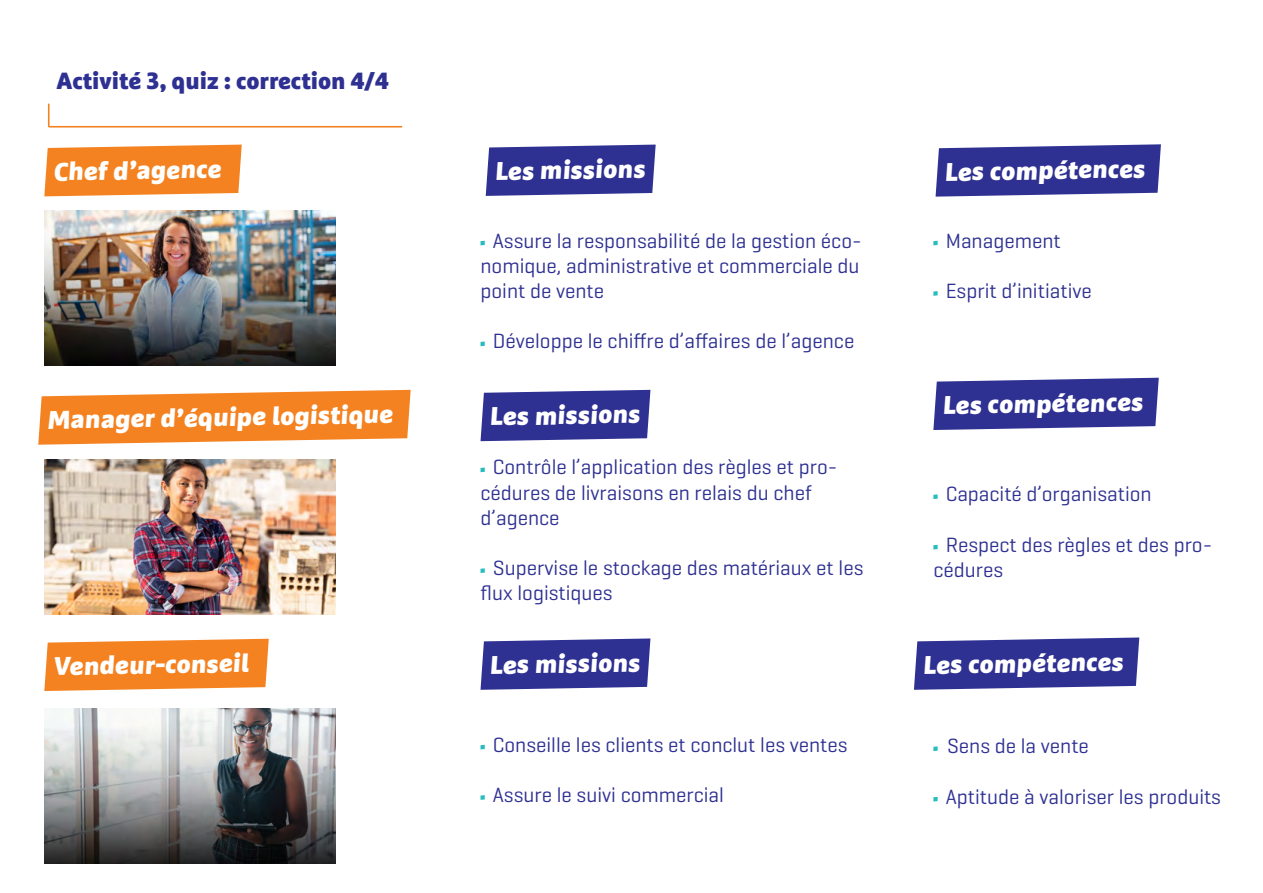
<style>
.page{position:relative;width:1263px;height:893px;background:#fff}
.page>*{position:absolute;margin:0;border:0;box-sizing:border-box;transform-origin:0 0}
.t1{font:900 25.5px "Marselis Pro";color:#fff}
.t2{font:900 23.4px "Marselis Pro";color:#2e3092}
.t3{font:21px/25.2px "Geogrotesque";color:#2e3092}
</style>
<div class="page">
<svg style="left:47px;top:103px;width:356px;height:25px"></svg>
<svg style="left:38px;top:390px;width:373px;height:55px;background:#f6923c"></svg>
<svg style="left:480px;top:241px;width:5px;height:4px"></svg>
<svg style="left:480px;top:342px;width:5px;height:4px"></svg>
<svg style="left:480px;top:468px;width:5px;height:4px"></svg>
<svg style="left:480px;top:568px;width:5px;height:5px"></svg>
<svg style="left:480px;top:745px;width:5px;height:4px"></svg>
<svg style="left:480px;top:795px;width:5px;height:5px"></svg>
<svg style="left:933px;top:241px;width:5px;height:4px"></svg>
<svg style="left:933px;top:291px;width:5px;height:5px"></svg>
<svg style="left:933px;top:378px;width:226px;height:52px;background:#40419b"></svg>
<svg style="left:933px;top:494px;width:5px;height:5px"></svg>
<svg style="left:933px;top:545px;width:5px;height:4px"></svg>
<svg style="left:933px;top:746px;width:5px;height:5px"></svg>
<svg style="left:933px;top:797px;width:5px;height:4px"></svg>
<svg style="left:486px;top:145px;width:170px;height:51px;background:#3c3e99"></svg>
<svg style="left:44px;top:145px;width:198px;height:51px;background:#f58a2f"></svg>
<svg style="left:935px;top:144px;width:226px;height:53px;background:#43459d"></svg>
<img style="left:44px;top:210px;width:292px;height:156px">
<img style="left:44px;top:459px;width:292px;height:155px">
<svg style="left:44px;top:639px;width:225px;height:52px;background:#f58c33"></svg>
<img style="left:44px;top:708px;width:292px;height:155px">
<svg style="left:480px;top:390px;width:170px;height:51px;background:#3d3e99"></svg>
<svg style="left:480px;top:638px;width:170px;height:52px;background:#40429b"></svg>
<svg style="left:914px;top:637px;width:225px;height:53px;background:#42449c"></svg>
<p class="t2" style="left:56px;top:65px;width:334px">Activité 3, quiz : correction 4/4</p>
<p class="t1" style="left:53px;top:155px;width:169px;rotate:-1deg">Chef d’agence</p>
<p class="t1" style="left:494px;top:155px;width:152px;rotate:-1deg">Les missions</p>
<p class="t1" style="left:944px;top:155px;width:202px;rotate:-1deg">Les compétences</p>
<p class="t1" style="left:47px;top:404px;width:347px;rotate:-1deg">Manager d’équipe logistique</p>
<p class="t1" style="left:53px;top:650px;width:197px;rotate:-1deg">Vendeur-conseil</p>
<p class="t3" style="left:480px;top:227px;width:383px;text-align:justify;text-indent:12px">Assure la responsabilité de la gestion éco&shy;nomique, administrative et commerciale du point de vente</p>
<p class="t3" style="left:493px;top:328px;width:363px">Développe le chiffre d’affaires de l’agence</p>
<p class="t1" style="left:489px;top:400px;width:152px;rotate:-1deg">Les missions</p>
<p class="t3" style="left:480px;top:454px;width:358px;text-indent:12px">Contrôle l’application des règles et pro&shy;cédures de livraisons en relais du chef d’agence</p>
<p class="t3" style="left:480px;top:555px;width:384px;text-indent:12px">Supervise le stockage des matériaux et les flux logistiques</p>
<p class="t3" style="left:946px;top:227px;width:116px">Management</p>
<p class="t3" style="left:946px;top:278px;width:148px">Esprit d’initiative</p>
<p class="t1" style="left:942px;top:389px;width:202px;rotate:-1deg">Les compétences</p>
<p class="t3" style="left:946px;top:481px;width:207px">Capacité d’organisation</p>
<p class="t3" style="left:933px;top:531px;width:280px;text-indent:12px">Respect des règles et des pro&shy;cédures</p>
<p class="t1" style="left:489px;top:649px;width:152px;rotate:-1deg">Les missions</p>
<p class="t1" style="left:922px;top:649px;width:202px;rotate:-1deg">Les compétences</p>
<p class="t3" style="left:493px;top:731px;width:356px">Conseille les clients et conclut les ventes</p>
<p class="t3" style="left:493px;top:782px;width:233px">Assure le suivi commercial</p>
<p class="t3" style="left:947px;top:733px;width:143px">Sens de la vente</p>
<p class="t3" style="left:946px;top:783px;width:277px">Aptitude à valoriser les produits</p>
</div>
